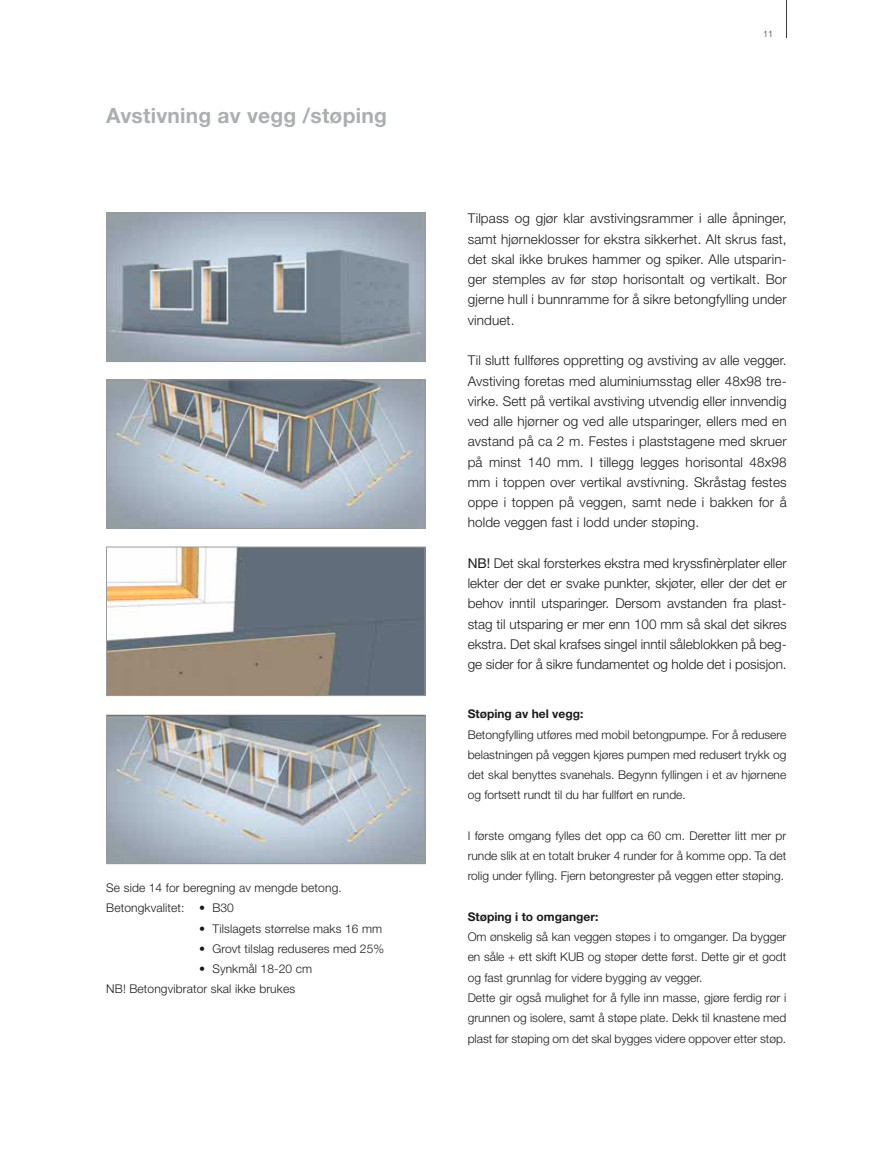
<style>
.page{position:relative;width:893px;height:1149px;background:#fff}
.page>*{position:absolute;margin:0;border:0;box-sizing:border-box;transform-origin:0 0}
.t1{font:700 21px "Helvetica Neue";letter-spacing:.01em;color:#acafb1}
.t2{font:300 13.5px/20.2px "Helvetica Neue";letter-spacing:.01em;color:#1c1b1c;text-align:justify}
.t3{font:300 12px/20.2px "Helvetica Neue";color:#1c1b1c}
.t4{font:700 12px "Helvetica Neue";color:#1c1b1c}
.t5{font:300 9px "Helvetica Neue";color:#39393a}
.s1{font-weight:400}
</style>
<div class="page">
<hr style="left:786px;top:0;width:1px;height:38px;background:#39393a">
<img style="left:108px;top:381px;width:315px;height:145px">
<div style="left:106px;top:379px;width:319px;height:149px;border:1px solid #989a9c"></div>
<img style="left:108px;top:548px;width:315px;height:145px">
<div style="left:106px;top:546px;width:319px;height:149px;border:1px solid #989a9c"></div>
<img style="left:108px;top:215px;width:315px;height:144px">
<div style="left:106px;top:213px;width:319px;height:148px;border:1px solid #989a9c"></div>
<img style="left:108px;top:716px;width:315px;height:145px">
<div style="left:106px;top:714px;width:319px;height:149px;border:1px solid #989a9c"></div>
<h1 class="t1" style="left:106px;top:102px;width:282px">Avstivning av vegg /støping</h1>
<p class="t3" style="left:106px;top:877px;width:237px">Se side 14 for beregning av mengde betong.<br>Betongkvalitet: • B30</p>
<p class="t3" style="left:199px;top:917px;width:184px">• Tilslagets størrelse maks 16 mm</p>
<p class="t3" style="left:199px;top:937px;width:186px">• Grovt tilslag reduseres med 25%</p>
<p class="t3" style="left:106px;top:958px;width:207px;text-indent:93px">• Synkmål 18-20 cm<br>NB! Betongvibrator skal ikke brukes</p>
<p class="t5" style="left:763px;top:29px;width:12px">11</p>
<p class="t2" style="left:468px;top:208px;width:320px">Tilpass og gjør klar avstivingsrammer i alle åpninger, samt hjørneklosser for ekstra sikkerhet. Alt skrus fast, det skal ikke brukes hammer og spiker. Alle utsparin&shy;ger stemples av før støp horisontalt og vertikalt. Bor gjerne hull i bunnramme for å sikre betongfylling under vinduet.</p>
<p class="t2" style="left:468px;top:350px;width:320px">Til slutt fullføres oppretting og avstiving av alle vegger.<br>Avstiving foretas med aluminiumsstag eller 48x98 tre&shy;virke. Sett på vertikal avstiving utvendig eller innvendig ved alle hjørner og ved alle utsparinger, ellers med en avstand på ca 2 m. Festes i plaststagene med skruer på minst 140 mm. I tillegg legges horisontal 48x98 mm i toppen over vertikal avstivning. Skråstag festes oppe i toppen på veggen, samt nede i bakken for å holde veggen fast i lodd under støping.</p>
<p class="t2" style="left:468px;top:552px;width:320px"><span class="s1">NB!</span> Det skal forsterkes ekstra med kryssfinèrplater eller lekter der det er svake punkter, skjøter, eller der det er behov inntil utsparinger. Dersom avstanden fra plast&shy;stag til utsparing er mer enn 100 mm så skal det sikres ekstra. Det skal krafses singel inntil såleblokken på beg&shy;ge sider for å sikre fundamentet og holde det i posisjon.</p>
<p class="t4" style="left:468px;top:706px;width:117px">Støping av hel vegg:</p>
<p class="t3" style="left:468px;top:723px;width:320px;text-align:justify">Betongfylling utføres med mobil betongpumpe. For å redusere belastningen på veggen kjøres pumpen med redusert trykk og det skal benyttes svanehals. Begynn fyllingen i et av hjørnene og fortsett rundt til du har fullført en runde.</p>
<p class="t3" style="left:468px;top:825px;width:320px;text-align:justify">I første omgang fylles det opp ca 60 cm. Deretter litt mer pr runde slik at en totalt bruker 4 runder for å komme opp. Ta det rolig under fylling. Fjern betongrester på veggen etter støping.</p>
<p class="t4" style="left:468px;top:908px;width:132px">Støping i to omganger:</p>
<p class="t3" style="left:468px;top:926px;width:320px">Om ønskelig så kan veggen støpes i to omganger. Da bygger en såle + ett skift KUB og støper dette først. Dette gir et godt og fast grunnlag for videre bygging av vegger.<br>Dette gir også mulighet for å fylle inn masse, gjøre ferdig rør i grunnen og isolere, samt å støpe plate. Dekk til knastene med plast før støping om det skal bygges videre oppover etter støp.</p>
</div>
